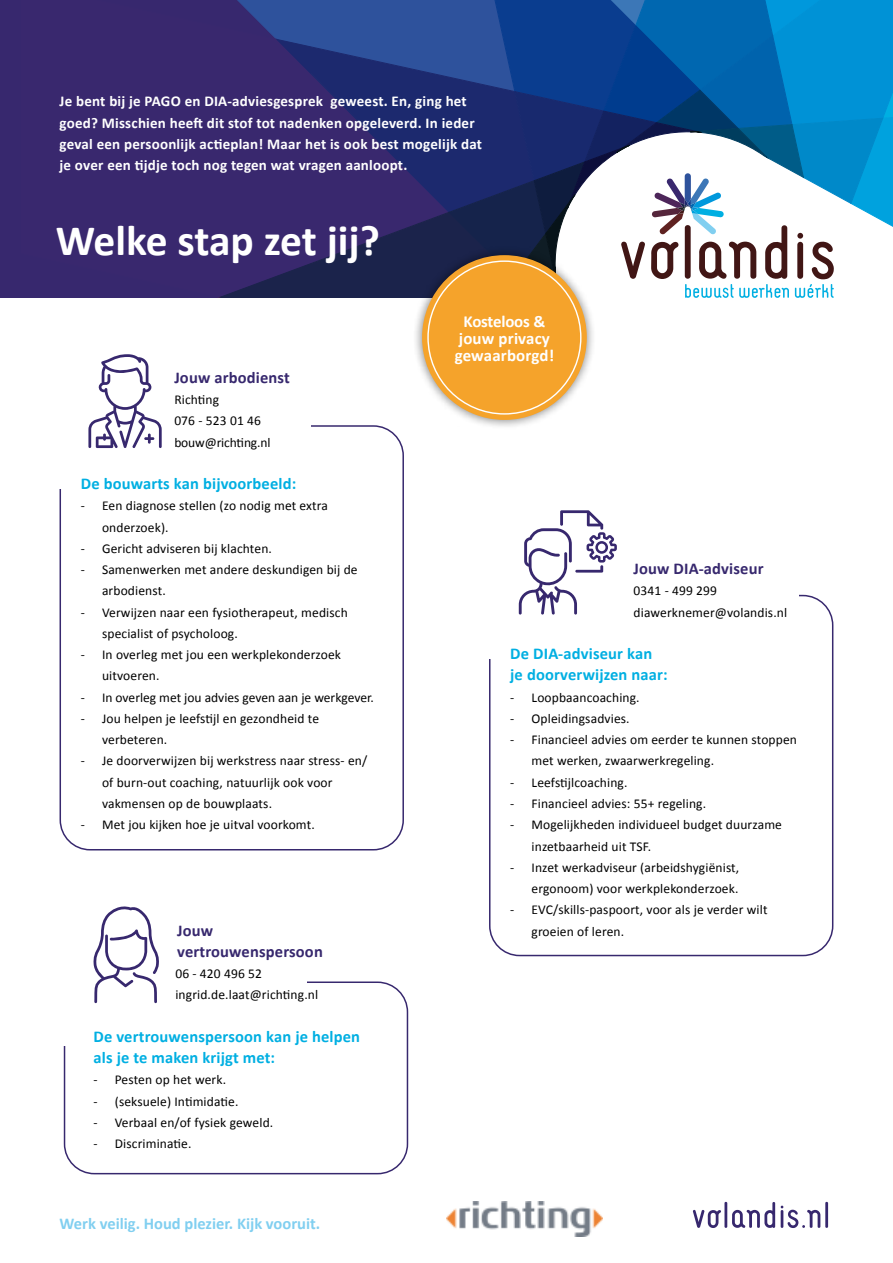
<style>
.page{position:relative;width:893px;height:1263px;background:#fff}
.page>*{position:absolute;margin:0;border:0;box-sizing:border-box;transform-origin:0 0}
.t1{font:700 43.5px "Calibri";letter-spacing:-.005em;color:#fff}
.t2{font:700 16.8px/16.8px "Calibri";letter-spacing:.005em;color:#fff;text-align:center}
.t3{font:700 16.5px/21.3px "Calibri";letter-spacing:.01em;color:#00afe2}
.t4{font:700 16.5px/21.3px "Calibri";letter-spacing:.01em;color:#37286e}
.t5{font:700 16.5px "Calibri";color:#81cff0}
.t6{font:700 15px/21.3px "Calibri";letter-spacing:.015em;color:#fff}
.t7{font:13.5px/21.3px "Calibri";letter-spacing:.01em;color:#000}
</style>
<div class="page">
<div style="left:0;top:0;width:310px;height:298px;background:#37286e"></div>
<svg style="left:218px;top:0;width:675px;height:298px"></svg>
<div style="left:489px;top:595px;width:344px;height:361px;border:2px solid #37286e;border-radius:30px"></div>
<div style="left:467px;top:577px;width:331px;height:82px;background:#fff"></div>
<svg style="left:693px;top:1202px;width:82px;height:26px"></svg>
<svg style="left:781px;top:1202px;width:47px;height:26px"></svg>
<svg style="left:519px;top:510px;width:98px;height:105px"></svg>
<div style="left:60px;top:425px;width:344px;height:425px;border:2px solid #37286e;border-radius:30px"></div>
<div style="left:29px;top:408px;width:264px;height:81px;background:#fff"></div>
<div style="left:174px;top:364px;width:136px;height:87px;background:#fff"></div>
<svg style="left:88px;top:354px;width:74px;height:94px"></svg>
<div style="left:64px;top:981px;width:344px;height:193px;border:2px solid #37286e;border-radius:30px"></div>
<div style="left:44px;top:962px;width:263px;height:84px;background:#fff"></div>
<svg style="left:93px;top:906px;width:66px;height:97px"></svg>
<div style="left:412px;top:245px;width:184px;height:184px;background:#000;opacity:.5"></div>
<div style="left:422px;top:255px;width:165px;height:165px;background:#f5a32b;border-radius:50%"></div>
<img style="left:446px;top:1201px;width:157px;height:35px">
<p class="t6" style="left:60px;top:90px;width:424px">Je bent bij je PAGO en DIA-adviesgesprek geweest. En, ging het goed? Misschien heeft dit stof tot nadenken opgeleverd. In ieder geval een persoonlijk actieplan! Maar het is ook best mogelijk dat je over een tijdje toch nog tegen wat vragen aanloopt.</p>
<h1 class="t1" style="left:56px;top:214px;width:326px">Welke stap zet jij?</h1>
<p class="t4" style="left:174px;top:366px;width:117px">Jouw arbodienst</p>
<p class="t7" style="left:174px;top:388px;width:98px">Richting<br>076 - 523 01 46 bouw@richting.nl</p>
<p class="t3" style="left:81px;top:472px;width:217px">De bouwarts kan bijvoorbeeld:</p>
<p class="t7" style="left:102px;top:494px;width:227px;text-indent:-21px">- Een diagnose stellen (zo nodig met extra onderzoek).</p>
<p class="t7" style="left:81px;top:537px;width:193px">- Gericht adviseren bij klachten.</p>
<p class="t7" style="left:102px;top:558px;width:257px;text-indent:-21px">- Samenwerken met andere deskundigen bij de arbodienst.</p>
<p class="t7" style="left:102px;top:601px;width:247px;text-indent:-21px">- Verwijzen naar een fysiotherapeut, medisch specialist of psycholoog.</p>
<p class="t7" style="left:102px;top:643px;width:240px;text-indent:-21px">- In overleg met jou een werkplekonderzoek uitvoeren.</p>
<p class="t7" style="left:81px;top:686px;width:294px">- In overleg met jou advies geven aan je werkgever.</p>
<p class="t7" style="left:102px;top:707px;width:219px;text-indent:-21px">- Jou helpen je leefstijl en gezondheid te verbeteren.</p>
<p class="t7" style="left:102px;top:750px;width:267px;text-indent:-21px">- Je doorverwijzen bij werkstress naar stress- en/ of burn-out coaching, natuurlijk ook voor vakmensen op de bouwplaats.</p>
<p class="t7" style="left:81px;top:813px;width:235px">- Met jou kijken hoe je uitval voorkomt.</p>
<p class="t4" style="left:177px;top:919px;width:147px">Jouw vertrouwenspersoon</p>
<p class="t7" style="left:175px;top:962px;width:144px">06 - 420 496 52 ingrid.de.laat@richting.nl</p>
<p class="t3" style="left:94px;top:1025px;width:268px">De vertrouwenspersoon kan je helpen als je te maken krijgt met:</p>
<p class="t7" style="left:94px;top:1068px;width:134px">- Pesten op het werk.</p>
<p class="t7" style="left:94px;top:1090px;width:146px">- (seksuele) Intimidatie.</p>
<p class="t7" style="left:94px;top:1111px;width:181px">- Verbaal en/of fysiek geweld.</p>
<p class="t7" style="left:94px;top:1132px;width:100px">- Discriminatie.</p>
<p class="t5" style="left:60px;top:1213px;width:262px">Werk veilig. Houd plezier. Kijk vooruit.</p>
<p class="t2" style="left:455px;top:312px;width:101px">Kosteloos &amp; jouw privacy gewaarborgd!</p>
<p class="t4" style="left:634px;top:557px;width:131px">Jouw DIA-adviseur</p>
<p class="t7" style="left:634px;top:580px;width:155px">0341 - 499 299 diawerknemer@volandis.nl</p>
<p class="t3" style="left:510px;top:642px;width:159px">De DIA-adviseur kan je doorverwijzen naar:</p>
<p class="t7" style="left:510px;top:686px;width:131px">- Loopbaancoaching.</p>
<p class="t7" style="left:510px;top:707px;width:121px">- Opleidingsadvies.</p>
<p class="t7" style="left:531px;top:728px;width:267px;text-indent:-21px">- Financieel advies om eerder te kunnen stoppen met werken, zwaarwerkregeling.</p>
<p class="t7" style="left:510px;top:771px;width:119px">- Leefstijlcoaching.</p>
<p class="t7" style="left:510px;top:792px;width:197px">- Financieel advies: 55+ regeling.</p>
<p class="t7" style="left:531px;top:813px;width:252px;text-indent:-21px">- Mogelijkheden individueel budget duurzame inzetbaarheid uit TSF.</p>
<p class="t7" style="left:510px;top:856px;width:231px;text-align:right">- Inzet werkadviseur (arbeidshygiënist, ergonoom) voor werkplekonderzoek.</p>
<p class="t7" style="left:531px;top:898px;width:238px;text-indent:-21px">- EVC/skills-paspoort, voor als je verder wilt groeien of leren.</p>
</div>
